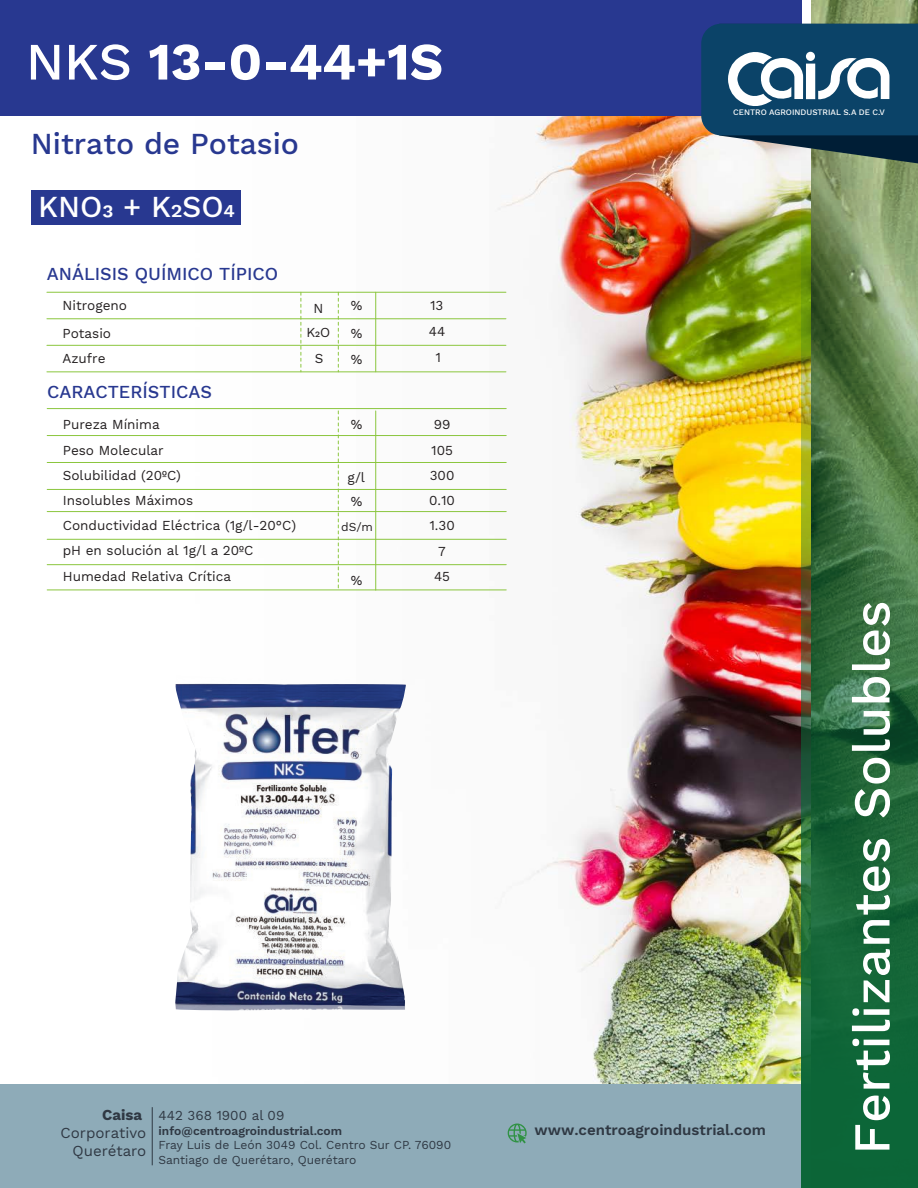
<style>
.page{position:relative;width:918px;height:1188px;background:#fff}
.page>*{position:absolute;margin:0;border:0;box-sizing:border-box;transform-origin:0 0}
.t1{font:700 52.5px "Work Sans";color:#fff}
.t2{font:500 51.75px "Work Sans";color:#fff}
.t3{font:500 30px "Work Sans";color:#283890}
.t4{font:500 30px "Work Sans";color:#fff}
.t5{font:500 18px "Work Sans";color:#283890}
.t6{font:600 15px "Work Sans";color:#2f3843}
.t7{font:15px/18px "Work Sans";color:#2f3843;text-align:right}
.t8{font:700 15px "Work Sans";color:#2f3843}
.t9{font:13.5px/25.2px "Work Sans";color:#231f20}
.t10{font:13.5px "Work Sans";color:#2f3843}
.t11{font:12px/14.7px "Work Sans";color:#2f3843}
.t12{font:600 12px "Work Sans";color:#2f3843}
.t13{font:12px "Work Sans";color:#231f20}
.t14{font:500 8.25px "Work Sans";color:#fff}
.s1{font-weight:500}
</style>
<div class="page">
<img style="left:146px;top:115px;width:655px;height:969px">
<img style="left:175px;top:675px;width:231px;height:335px">
<div style="left:0;top:1084px;width:918px;height:104px;background:#8eabb8"></div>
<div style="left:0;top:0;width:801px;height:115px;background:#283890"></div>
<svg style="left:801px;top:0;width:117px;height:1188px;background:#3f7645"></svg>
<hr style="left:152px;top:1107px;width:1px;height:58px;background:#2f3843">
<svg style="left:508px;top:1124px;width:19px;height:19px"></svg>
<svg style="left:701px;top:24px;width:217px;height:140px;background:#416982"></svg>
<div style="left:31px;top:190px;width:209px;height:34px;background:#283890"></div>
<hr style="left:47px;top:318px;width:459px;height:1px;background:#8bc63e">
<hr style="left:47px;top:345px;width:459px;height:1px;background:#8bc63e">
<hr style="left:47px;top:292px;width:459px;height:1px;background:#8bc63e">
<hr style="left:47px;top:371px;width:459px;height:1px;background:#8bc63e">
<svg style="left:301px;top:292px;width:1px;height:80px"></svg>
<svg style="left:338px;top:293px;width:1px;height:79px"></svg>
<hr style="left:375px;top:292px;width:1px;height:80px;background:#8bc63e">
<hr style="left:47px;top:435px;width:459px;height:1px;background:#8bc63e">
<hr style="left:47px;top:408px;width:459px;height:1px;background:#8bc63e">
<hr style="left:47px;top:462px;width:459px;height:1px;background:#8bc63e">
<hr style="left:47px;top:489px;width:459px;height:1px;background:#8bc63e">
<hr style="left:47px;top:511px;width:459px;height:1px;background:#8bc63e">
<hr style="left:47px;top:539px;width:459px;height:1px;background:#8bc63e">
<hr style="left:47px;top:564px;width:459px;height:1px;background:#8bc63e">
<hr style="left:47px;top:590px;width:459px;height:1px;background:#8bc63e">
<svg style="left:338px;top:411px;width:1px;height:179px"></svg>
<hr style="left:375px;top:411px;width:1px;height:179px;background:#8bc63e">
<h1 class="t1" style="left:26px;top:31px;width:419px"><span class="s1">NKS</span> 13-0-44+1S</h1>
<h3 class="t3" style="left:31px;top:126px;width:270px">Nitrato de Potasio</h3>
<h3 class="t4" style="left:38px;top:189px;width:198px">KNO3 + K2SO4</h3>
<h3 class="t5" style="left:47px;top:263px;width:233px">ANÁLISIS QUÍMICO TÍPICO</h3>
<p class="t9" style="left:63px;top:294px;width:66px">Nitrogeno</p>
<p class="t9" style="left:63px;top:321px;width:50px">Potasio<br>Azufre</p>
<h3 class="t5" style="left:47px;top:382px;width:166px">CARACTERÍSTICAS</h3>
<p class="t9" style="left:313px;top:296px;width:11px">N</p>
<p class="t9" style="left:351px;top:294px;width:13px">%</p>
<p class="t9" style="left:430px;top:294px;width:15px">13</p>
<p class="t9" style="left:306px;top:320px;width:25px">K2O</p>
<p class="t9" style="left:351px;top:321px;width:13px">%</p>
<p class="t9" style="left:429px;top:319px;width:18px">44</p>
<p class="t9" style="left:315px;top:347px;width:10px">S</p>
<p class="t9" style="left:351px;top:348px;width:13px">%</p>
<p class="t9" style="left:435px;top:345px;width:7px">1</p>
<p class="t9" style="left:63px;top:413px;width:235px">Pureza Mínima<br>Peso Molecular<br>Solubilidad (20ºC)<br>Insolubles Máximos<br>Conductividad Eléctrica (1g/l-20°C) pH en solución al 1g/l a 20ºC<br>Humedad Relativa Crítica</p>
<p class="t9" style="left:429px;top:413px;width:27px;text-align:center">99<br>105<br>300<br>0.10<br>1.30<br>7<br>45</p>
<p class="t9" style="left:351px;top:413px;width:13px">%</p>
<p class="t9" style="left:348px;top:465px;width:19px">g/l</p>
<p class="t9" style="left:351px;top:489px;width:13px">%</p>
<p class="t13" style="left:341px;top:520px;width:33px">dS/m</p>
<p class="t9" style="left:351px;top:568px;width:13px">%</p>
<p class="t8" style="left:102px;top:1107px;width:42px">Caisa</p>
<p class="t7" style="left:61px;top:1125px;width:87px">Corporativo<br>Querétaro</p>
<p class="t10" style="left:159px;top:1108px;width:127px">442 368 1900 al 09</p>
<p class="t12" style="left:159px;top:1124px;width:185px">info@centroagroindustrial.com</p>
<p class="t11" style="left:159px;top:1138px;width:294px">Fray Luis de León 3049 Col. Centro Sur CP. 76090<br>Santiago de Querétaro, Querétaro</p>
<p class="t14" style="left:733px;top:108px;width:153px">CENTRO AGROINDUSTRIAL S.A DE C.V</p>
<p class="t6" style="left:534px;top:1121px;width:233px">www.centroagroindustrial.com</p>
<h2 class="t2" style="left:842px;top:1155px;width:556px;rotate:-90deg">Fertilizantes Solubles</h2>
</div>
